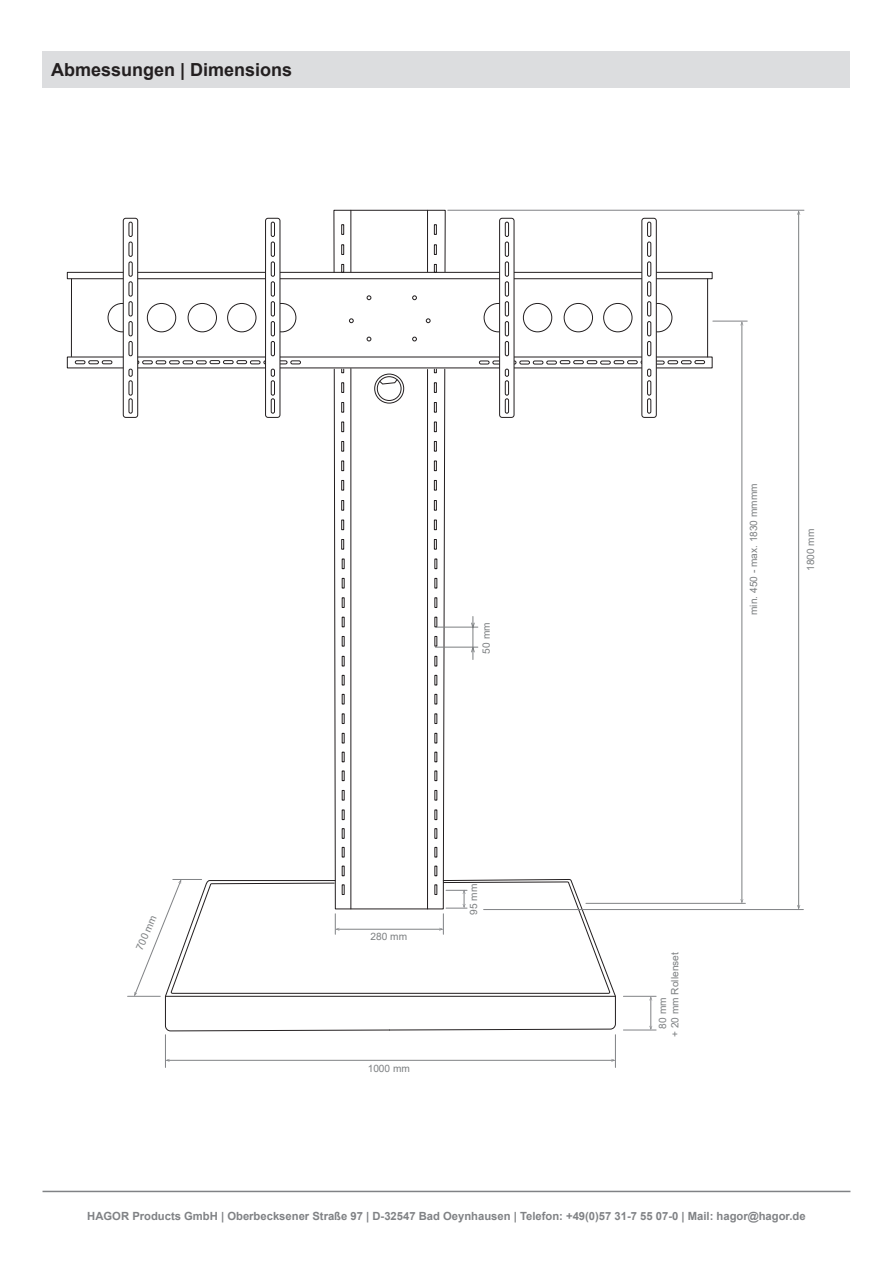
<style>
.page{position:relative;width:893px;height:1263px;background:#fff}
.page>*{position:absolute;margin:0;border:0;box-sizing:border-box;transform-origin:0 0}
.t1{font:700 18px "Arial";color:#231f20}
.t2{font:700 11.25px "Arial";color:#808285}
.t3{font:10.2px/12.1px "Arial";color:#7c7f81}
</style>
<div class="page">
<hr style="left:43px;top:1191px;width:807px;height:1px;background:#808285">
<div style="left:75px;top:360px;width:10px;height:4px;border:1px solid #231f20;border-radius:2px"></div>
<div style="left:88px;top:360px;width:11px;height:4px;border:1px solid #231f20;border-radius:2px"></div>
<div style="left:102px;top:360px;width:10px;height:4px;border:1px solid #231f20;border-radius:2px"></div>
<div style="left:129px;top:360px;width:10px;height:4px;border:1px solid #231f20;border-radius:2px"></div>
<div style="left:142px;top:360px;width:11px;height:4px;border:1px solid #231f20;border-radius:2px"></div>
<div style="left:156px;top:360px;width:10px;height:4px;border:1px solid #231f20;border-radius:2px"></div>
<div style="left:169px;top:360px;width:11px;height:4px;border:1px solid #231f20;border-radius:2px"></div>
<div style="left:183px;top:360px;width:10px;height:4px;border:1px solid #231f20;border-radius:2px"></div>
<div style="left:196px;top:360px;width:11px;height:4px;border:1px solid #231f20;border-radius:2px"></div>
<div style="left:210px;top:360px;width:10px;height:4px;border:1px solid #231f20;border-radius:2px"></div>
<div style="left:223px;top:360px;width:11px;height:4px;border:1px solid #231f20;border-radius:2px"></div>
<div style="left:236px;top:360px;width:11px;height:4px;border:1px solid #231f20;border-radius:2px"></div>
<div style="left:250px;top:360px;width:11px;height:4px;border:1px solid #231f20;border-radius:2px"></div>
<div style="left:263px;top:360px;width:11px;height:4px;border:1px solid #231f20;border-radius:2px"></div>
<div style="left:277px;top:360px;width:10px;height:4px;border:1px solid #231f20;border-radius:2px"></div>
<div style="left:290px;top:360px;width:11px;height:4px;border:1px solid #231f20;border-radius:2px"></div>
<div style="left:479px;top:360px;width:11px;height:4px;border:1px solid #231f20;border-radius:2px"></div>
<div style="left:492px;top:360px;width:11px;height:4px;border:1px solid #231f20;border-radius:2px"></div>
<div style="left:506px;top:360px;width:10px;height:4px;border:1px solid #231f20;border-radius:2px"></div>
<div style="left:519px;top:360px;width:11px;height:4px;border:1px solid #231f20;border-radius:2px"></div>
<div style="left:560px;top:360px;width:10px;height:4px;border:1px solid #231f20;border-radius:2px"></div>
<div style="left:573px;top:360px;width:11px;height:4px;border:1px solid #231f20;border-radius:2px"></div>
<div style="left:587px;top:360px;width:10px;height:4px;border:1px solid #231f20;border-radius:2px"></div>
<div style="left:614px;top:360px;width:10px;height:4px;border:1px solid #231f20;border-radius:2px"></div>
<div style="left:627px;top:360px;width:11px;height:4px;border:1px solid #231f20;border-radius:2px"></div>
<div style="left:654px;top:361px;width:11px;height:4px;border:1px solid #231f20;border-radius:2px"></div>
<div style="left:667px;top:360px;width:11px;height:4px;border:1px solid #231f20;border-radius:2px"></div>
<div style="left:681px;top:360px;width:11px;height:4px;border:1px solid #231f20;border-radius:2px"></div>
<div style="left:694px;top:360px;width:11px;height:4px;border:1px solid #231f20;border-radius:2px"></div>
<svg style="left:333px;top:209px;width:113px;height:63px"></svg>
<div style="left:67px;top:272px;width:646px;height:7px;border:1px solid #231f20"></div>
<hr style="left:71px;top:279px;width:1px;height:78px;background:#231f20">
<hr style="left:707px;top:279px;width:1px;height:78px;background:#231f20">
<div style="left:484px;top:303px;width:29px;height:29px;border:1px solid #231f20;border-radius:50%"></div>
<div style="left:523px;top:303px;width:29px;height:29px;border:1px solid #231f20;border-radius:50%"></div>
<div style="left:564px;top:303px;width:29px;height:29px;border:1px solid #231f20;border-radius:50%"></div>
<div style="left:603px;top:303px;width:29px;height:29px;border:1px solid #231f20;border-radius:50%"></div>
<div style="left:643px;top:303px;width:29px;height:29px;border:1px solid #231f20;border-radius:50%"></div>
<div style="left:108px;top:303px;width:29px;height:29px;border:1px solid #231f20;border-radius:50%"></div>
<div style="left:147px;top:303px;width:29px;height:29px;border:1px solid #231f20;border-radius:50%"></div>
<div style="left:188px;top:303px;width:29px;height:29px;border:1px solid #231f20;border-radius:50%"></div>
<div style="left:227px;top:303px;width:29px;height:29px;border:1px solid #231f20;border-radius:50%"></div>
<div style="left:267px;top:303px;width:29px;height:29px;border:1px solid #231f20;border-radius:50%"></div>
<div style="left:123px;top:218px;width:15px;height:199px;background:#fff;border-radius:3px"></div>
<div style="left:123px;top:218px;width:15px;height:200px;border:1px solid #231f20;border-radius:3px"></div>
<div style="left:128px;top:222px;width:5px;height:15px;border:1px solid #231f20;border-radius:2px"></div>
<div style="left:128px;top:242px;width:5px;height:15px;border:1px solid #231f20;border-radius:2px"></div>
<div style="left:128px;top:261px;width:5px;height:16px;border:1px solid #231f20;border-radius:2px"></div>
<div style="left:128px;top:281px;width:5px;height:16px;border:1px solid #231f20;border-radius:2px"></div>
<div style="left:128px;top:301px;width:5px;height:15px;border:1px solid #231f20;border-radius:2px"></div>
<div style="left:128px;top:321px;width:5px;height:15px;border:1px solid #231f20;border-radius:2px"></div>
<div style="left:128px;top:341px;width:5px;height:15px;border:1px solid #231f20;border-radius:2px"></div>
<div style="left:128px;top:398px;width:5px;height:16px;border:1px solid #231f20;border-radius:2px"></div>
<div style="left:128px;top:380px;width:5px;height:16px;border:1px solid #231f20;border-radius:2px"></div>
<div style="left:128px;top:369px;width:5px;height:8px;border:1px solid #231f20;border-radius:2px"></div>
<div style="left:266px;top:218px;width:14px;height:199px;background:#fff;border-radius:3px"></div>
<div style="left:265px;top:218px;width:15px;height:200px;border:1px solid #231f20;border-radius:3px"></div>
<div style="left:271px;top:222px;width:4px;height:15px;border:1px solid #231f20;border-radius:2px"></div>
<div style="left:271px;top:242px;width:4px;height:15px;border:1px solid #231f20;border-radius:2px"></div>
<div style="left:271px;top:261px;width:4px;height:16px;border:1px solid #231f20;border-radius:2px"></div>
<div style="left:271px;top:281px;width:4px;height:16px;border:1px solid #231f20;border-radius:2px"></div>
<div style="left:271px;top:301px;width:4px;height:15px;border:1px solid #231f20;border-radius:2px"></div>
<div style="left:271px;top:321px;width:4px;height:15px;border:1px solid #231f20;border-radius:2px"></div>
<div style="left:271px;top:341px;width:4px;height:15px;border:1px solid #231f20;border-radius:2px"></div>
<svg style="left:500px;top:218px;width:14px;height:199px"></svg>
<div style="left:499px;top:218px;width:15px;height:200px;border:1px solid #231f20;border-radius:3px"></div>
<div style="left:505px;top:222px;width:4px;height:15px;border:1px solid #231f20;border-radius:2px"></div>
<div style="left:505px;top:242px;width:4px;height:15px;border:1px solid #231f20;border-radius:2px"></div>
<div style="left:505px;top:261px;width:4px;height:16px;border:1px solid #231f20;border-radius:2px"></div>
<div style="left:505px;top:281px;width:4px;height:16px;border:1px solid #231f20;border-radius:2px"></div>
<div style="left:505px;top:301px;width:4px;height:15px;border:1px solid #231f20;border-radius:2px"></div>
<div style="left:505px;top:321px;width:4px;height:15px;border:1px solid #231f20;border-radius:2px"></div>
<div style="left:505px;top:341px;width:4px;height:15px;border:1px solid #231f20;border-radius:2px"></div>
<div style="left:642px;top:218px;width:14px;height:199px;background:#fff;border-radius:3px"></div>
<div style="left:641px;top:218px;width:16px;height:200px;border:1px solid #231f20;border-radius:3px"></div>
<div style="left:647px;top:222px;width:4px;height:15px;border:1px solid #231f20;border-radius:2px"></div>
<div style="left:647px;top:242px;width:4px;height:15px;border:1px solid #231f20;border-radius:2px"></div>
<div style="left:647px;top:261px;width:4px;height:16px;border:1px solid #231f20;border-radius:2px"></div>
<div style="left:647px;top:281px;width:4px;height:16px;border:1px solid #231f20;border-radius:2px"></div>
<div style="left:647px;top:301px;width:4px;height:15px;border:1px solid #231f20;border-radius:2px"></div>
<div style="left:647px;top:321px;width:4px;height:15px;border:1px solid #231f20;border-radius:2px"></div>
<div style="left:647px;top:341px;width:4px;height:15px;border:1px solid #231f20;border-radius:2px"></div>
<div style="left:647px;top:398px;width:4px;height:16px;border:1px solid #231f20;border-radius:2px"></div>
<div style="left:647px;top:380px;width:4px;height:16px;border:1px solid #231f20;border-radius:2px"></div>
<svg style="left:647px;top:369px;width:4px;height:8px"></svg>
<svg style="left:367px;top:296px;width:4px;height:4px"></svg>
<svg style="left:412px;top:296px;width:5px;height:4px"></svg>
<svg style="left:367px;top:337px;width:4px;height:4px"></svg>
<svg style="left:412px;top:337px;width:5px;height:4px"></svg>
<svg style="left:349px;top:318px;width:5px;height:5px"></svg>
<svg style="left:426px;top:318px;width:4px;height:5px"></svg>
<hr style="left:167px;top:1060px;width:447px;height:1px;background:#808285">
<hr style="left:165px;top:1035px;width:1px;height:32px;background:#808285">
<hr style="left:128px;top:996px;width:32px;height:1px;background:#808285">
<hr style="left:615px;top:1035px;width:1px;height:32px;background:#808285">
<hr style="left:623px;top:1030px;width:33px;height:1px;background:#808285">
<hr style="left:623px;top:996px;width:33px;height:1px;background:#808285">
<hr style="left:586px;top:903px;width:159px;height:1px;background:#808285">
<hr style="left:713px;top:321px;width:34px;height:1px;background:#808285">
<hr style="left:742px;top:323px;width:1px;height:579px;background:#7c7f81">
<hr style="left:651px;top:997px;width:1px;height:32px;background:#808285">
<hr style="left:484px;top:909px;width:319px;height:1px;background:#808285">
<hr style="left:448px;top:210px;width:356px;height:1px;background:#808285">
<hr style="left:798px;top:212px;width:1px;height:696px;background:#7c7f81">
<svg style="left:797px;top:210px;width:3px;height:5px"></svg>
<svg style="left:134px;top:361px;width:483px;height:671px"></svg>
<hr style="left:473px;top:616px;width:1px;height:43px;background:#7c7f81">
<div style="left:43px;top:51px;width:807px;height:37px;background:#dcdddf"></div>
<h1 class="t1" style="left:51px;top:57px;width:243px">Abmessungen | Dimensions</h1>
<p class="t3" style="left:133px;top:947px;width:38px;rotate:-66deg">700 mm</p>
<p class="t3" style="left:480px;top:653px;width:32px;rotate:-90deg">50 mm</p>
<p class="t3" style="left:370px;top:930px;width:38px">280 mm</p>
<p class="t3" style="left:368px;top:1062px;width:44px">1000 mm</p>
<p class="t3" style="left:467px;top:915px;width:32px;rotate:-90deg">95 mm</p>
<p class="t3" style="left:748px;top:615px;width:133px;rotate:-90deg">min. 450 - max. 1830 mmmm</p>
<p class="t3" style="left:804px;top:571px;width:44px;rotate:-90deg">1800 mm</p>
<p class="t3" style="left:656px;top:1037px;width:86px;text-indent:8px;rotate:-90deg">80 mm<br>+ 20 mm Rollenset</p>
<p class="t2" style="left:87px;top:1208px;width:720px">HAGOR Products GmbH | Oberbecksener Straße 97 | D-32547 Bad Oeynhausen | Telefon: +49(0)57 31-7 55 07-0 | Mail: hagor@hagor.de</p>
</div>
